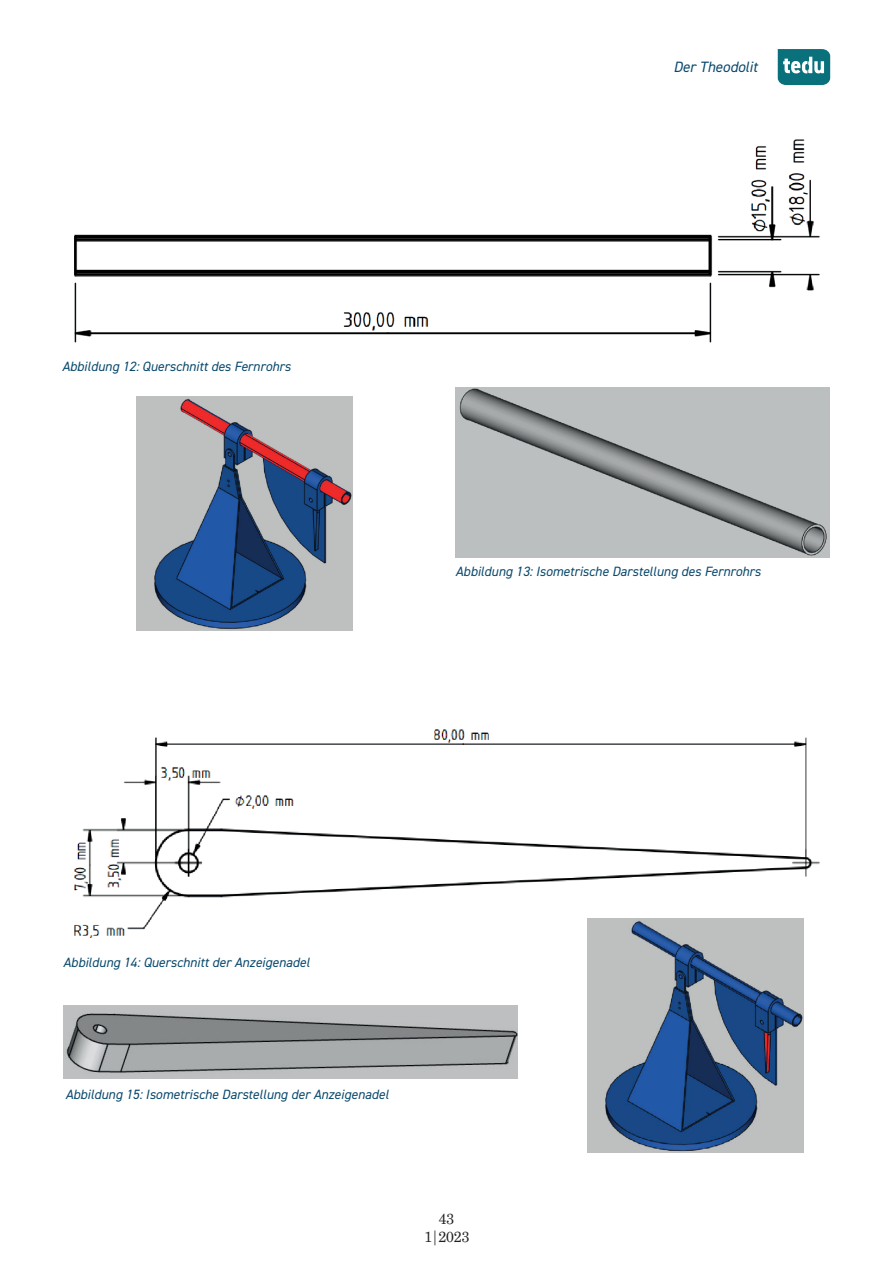
<style>
.page{position:relative;width:893px;height:1263px;background:#fff}
.page>*{position:absolute;margin:0;border:0;box-sizing:border-box;transform-origin:0 0}
.t1{font:italic 15px "DIN2014";color:#09486c}
.t2{font:15px "Grad";color:#231f20}
.t3{font:italic 13.5px "DIN2014";color:#09486c}
</style>
<div class="page">
<svg style="left:778px;top:49px;width:52px;height:36px;background:#3b8d96"></svg>
<img style="left:74px;top:139px;width:746px;height:204px">
<img style="left:455px;top:388px;width:374px;height:170px">
<img style="left:137px;top:397px;width:216px;height:233px">
<img style="left:74px;top:729px;width:746px;height:209px">
<img style="left:64px;top:1005px;width:453px;height:73px">
<img style="left:587px;top:918px;width:217px;height:234px">
<p class="t3" style="left:62px;top:358px;width:230px">Abbildung 12: Querschnitt des Fernrohrs</p>
<p class="t1" style="left:673px;top:57px;width:86px">Der Theodolit</p>
<p class="t3" style="left:455px;top:563px;width:307px">Abbildung 13: Isometrische Darstellung des Fernrohrs</p>
<p class="t3" style="left:63px;top:954px;width:248px">Abbildung 14: Querschnitt der Anzeigenadel</p>
<p class="t3" style="left:65px;top:1086px;width:325px">Abbildung 15: Isometrische Darstellung der Anzeigenadel</p>
<p class="t2" style="left:439px;top:1209px;width:17px">43</p>
<p class="t2" style="left:426px;top:1227px;width:45px">1|2023</p>
</div>
